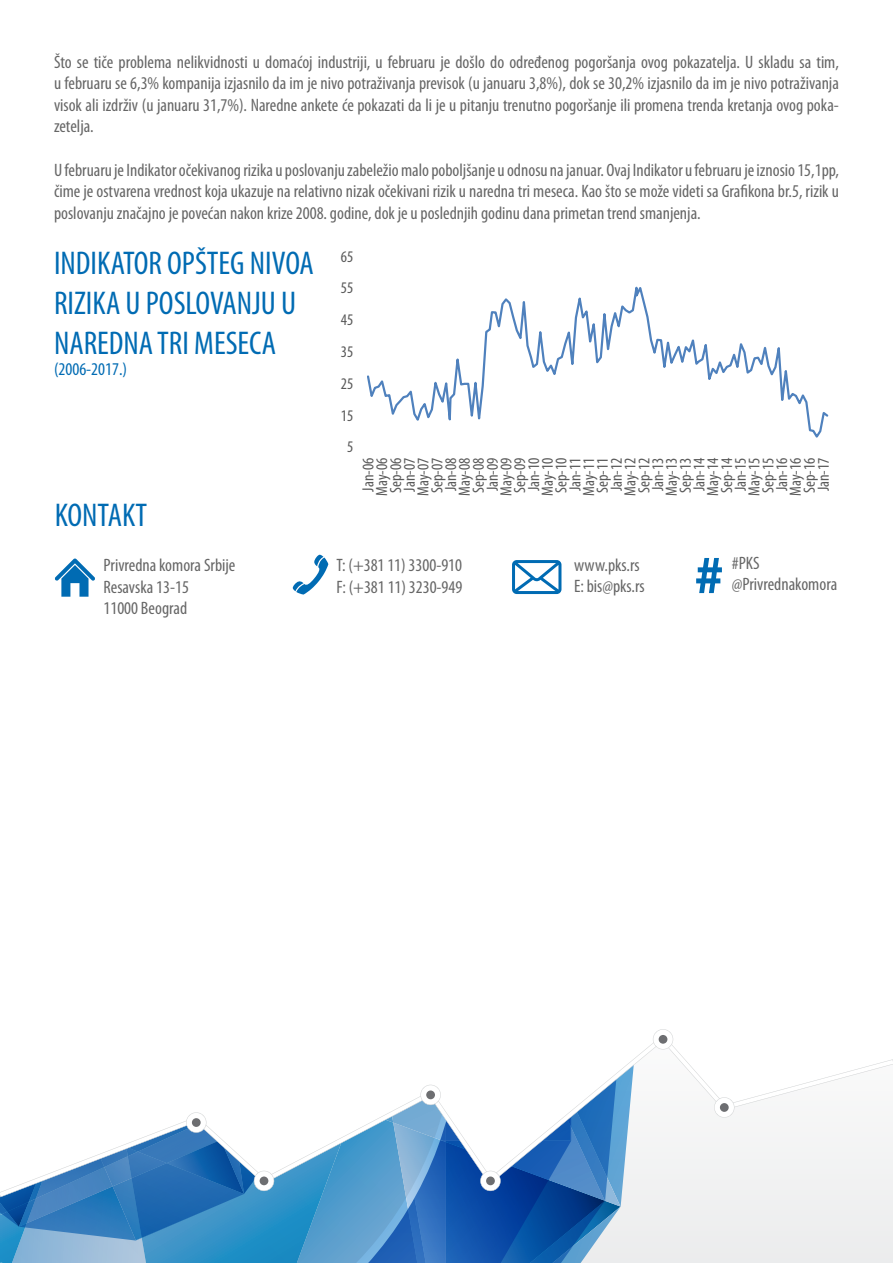
<style>
.page{position:relative;width:893px;height:1263px;background:#fff}
.page>*{position:absolute;margin:0;border:0;box-sizing:border-box;transform-origin:0 0}
.t1{font:condensed 33px/39.6px "Myriad Pro";color:#006bb3}
.t2{font:condensed 18px/21.6px "Myriad Pro";color:#666}
.t3{font:condensed 18px "Myriad Pro";color:#006bb3}
.t4{font:condensed 16.2px/13.8px "Myriad Pro";color:#595959;text-align:justify}
</style>
<div class="page">
<svg style="left:368px;top:286px;width:460px;height:152px"></svg>
<svg style="left:696px;top:558px;width:26px;height:35px"></svg>
<svg style="left:55px;top:558px;width:40px;height:39px"></svg>
<svg style="left:293px;top:555px;width:35px;height:39px"></svg>
<svg style="left:512px;top:560px;width:49px;height:34px"></svg>
<div style="left:0;top:999px;width:893px;height:264px;background:#eeeeef"></div>
<div style="left:620px;top:1016px;width:273px;height:18px;background:#fff"></div>
<svg style="left:620px;top:1034px;width:273px;height:163px"></svg>
<svg style="left:0;top:1016px;width:620px;height:247px;background:#a1c2df"></svg>
<div style="left:482px;top:1172px;width:17px;height:17px;background:#fff;border-radius:50%"></div>
<div style="left:486px;top:1176px;width:9px;height:9px;background:#6d6e71;border-radius:50%"></div>
<svg style="left:653px;top:1029px;width:20px;height:20px"></svg>
<div style="left:655px;top:1031px;width:16px;height:17px;background:#fff;border-radius:50%"></div>
<div style="left:659px;top:1035px;width:8px;height:9px;background:#6d6e71;border-radius:50%"></div>
<svg style="left:714px;top:1097px;width:20px;height:20px"></svg>
<div style="left:716px;top:1099px;width:17px;height:17px;background:#fff;border-radius:50%"></div>
<div style="left:720px;top:1103px;width:9px;height:9px;background:#6d6e71;border-radius:50%"></div>
<div style="left:0;top:965px;width:893px;height:51px;background:#fff"></div>
<p class="t2" style="left:54px;top:51px;width:786px;text-align:justify">Što se tiče problema nelikvidnosti u domaćoj industriji, u februaru je došlo do određenog pogoršanja ovog pokazatelja. U skladu sa tim, u februaru se 6,3% kompanija izjasnilo da im je nivo potraživanja previsok (u januaru 3,8%), dok se 30,2% izjasnilo da im je nivo potraživanja visok ali izdrživ (u januaru 31,7%). Naredne ankete će pokazati da li je u pitanju trenutno pogoršanje ili promena trenda kretanja ovog poka&shy;zetelja.</p>
<p class="t2" style="left:54px;top:159px;width:786px;text-align:justify">U februaru je Indikator očekivanog rizika u poslovanju zabeležio malo poboljšanje u odnosu na januar. Ovaj Indikator u februaru je iznosio 15,1pp, čime je ostvarena vrednost koja ukazuje na relativno nizak očekivani rizik u naredna tri meseca. Kao što se može videti sa Grafikona br.5, rizik u poslovanju značajno je povećan nakon krize 2008. godine, dok je u poslednjih godinu dana primetan trend smanjenja.</p>
<h1 class="t1" style="left:54px;top:243px;width:261px">INDIKATOR OPŠTEG NIVOA<br>RIZIKA U POSLOVANJU U<br>NAREDNA TRI MESECA</h1>
<p class="t3" style="left:54px;top:358px;width:75px">(2006-2017.)</p>
<p class="t4" style="left:341px;top:249px;width:14px">65</p>
<p class="t4" style="left:341px;top:281px;width:14px">55</p>
<p class="t4" style="left:341px;top:313px;width:14px">45</p>
<p class="t4" style="left:341px;top:345px;width:14px">35</p>
<p class="t4" style="left:341px;top:376px;width:14px">25</p>
<p class="t4" style="left:341px;top:408px;width:14px">15</p>
<p class="t4" style="left:347px;top:440px;width:8px">5</p>
<p class="t4" style="left:361px;top:496px;width:40px;rotate:-90deg">Jan-06<br>May-06<br>Sep-06<br>Jan-07<br>May-07<br>Sep-07<br>Jan-08<br>May-08<br>Sep-08<br>Jan-09<br>May-09<br>Sep-09<br>Jan-10<br>May-10<br>Sep-10<br>Jan-11<br>May-11<br>Sep-11<br>Jan-12<br>May-12<br>Sep-12<br>Jan-13<br>May-13<br>Sep-13<br>Jan-14<br>May-14<br>Sep-14<br>Jan-15<br>May-15<br>Sep-15<br>Jan-16<br>May-16<br>Sep-16<br>Jan-17</p>
<h1 class="t1" style="left:55px;top:495px;width:94px">KONTAKT</h1>
<p class="t2" style="left:104px;top:554px;width:133px">Privredna komora Srbije<br>Resavska 13-15<br>11000 Beograd</p>
<p class="t2" style="left:574px;top:553px;width:72px">www.pks.rs<br>E: bis@pks.rs</p>
<p class="t2" style="left:732px;top:552px;width:107px">#PKS @Privrednakomora</p>
<p class="t2" style="left:336px;top:554px;width:127px">T: (+381 11) 3300-910<br>F: (+381 11) 3230-949</p>
</div>
